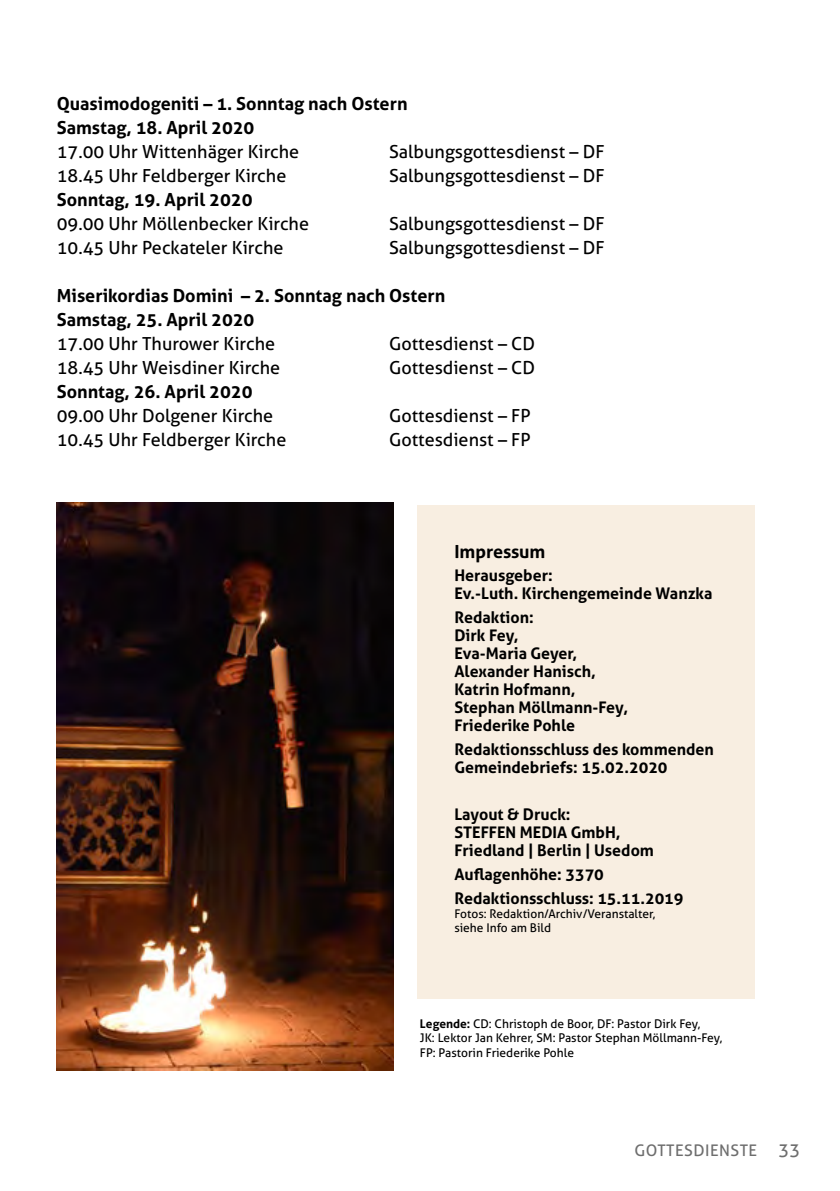
<style>
.page{position:relative;width:840px;height:1191px;background:#fff}
.page>*{position:absolute;margin:0;border:0;box-sizing:border-box;transform-origin:0 0}
.t1{font:18px "Aller";color:#000}
.t2{font:700 18px/24px "Aller";color:#000}
.t3{font:700 16px/18px "Aller";color:#000}
.t4{font:16px "Aller";letter-spacing:.03em;color:#6e6e6e}
.t5{font:12px/14.4px "Aller";color:#000}
.s1{font-weight:700}
.s2{font-size:18px}
</style>
<div class="page">
<img style="left:57px;top:503px;width:336px;height:567px">
<div style="left:417px;top:505px;width:337px;height:493px;background:#f8eee1"></div>
<p class="t2" style="left:57px;top:92px;width:352px">Quasimodogeniti – 1. Sonntag nach Ostern<br>Samstag, 18. April 2020</p>
<p class="t1" style="left:57px;top:141px;width:244px">17.00 Uhr Wittenhäger Kirche</p>
<p class="t1" style="left:389px;top:141px;width:217px">Salbungsgottesdienst – DF</p>
<p class="t1" style="left:57px;top:165px;width:231px">18.45 Uhr Feldberger Kirche</p>
<p class="t1" style="left:389px;top:165px;width:217px">Salbungsgottesdienst – DF</p>
<p class="t2" style="left:57px;top:188px;width:197px">Sonntag, 19. April 2020</p>
<p class="t1" style="left:57px;top:213px;width:254px">09.00 Uhr Möllenbecker Kirche</p>
<p class="t1" style="left:389px;top:213px;width:217px">Salbungsgottesdienst – DF</p>
<p class="t1" style="left:57px;top:237px;width:228px">10.45 Uhr Peckateler Kirche</p>
<p class="t1" style="left:389px;top:237px;width:217px">Salbungsgottesdienst – DF</p>
<p class="t2" style="left:57px;top:284px;width:390px">Miserikordias Domini – 2. Sonntag nach Ostern<br>Samstag, 25. April 2020</p>
<p class="t1" style="left:57px;top:333px;width:220px">17.00 Uhr Thurower Kirche</p>
<p class="t1" style="left:389px;top:333px;width:147px">Gottesdienst – CD</p>
<p class="t1" style="left:57px;top:357px;width:225px">18.45 Uhr Weisdiner Kirche</p>
<p class="t1" style="left:389px;top:357px;width:147px">Gottesdienst – CD</p>
<p class="t2" style="left:57px;top:380px;width:197px">Sonntag, 26. April 2020</p>
<p class="t1" style="left:57px;top:405px;width:218px">09.00 Uhr Dolgener Kirche</p>
<p class="t1" style="left:389px;top:405px;width:143px">Gottesdienst – FP</p>
<p class="t1" style="left:57px;top:429px;width:231px">10.45 Uhr Feldberger Kirche</p>
<p class="t1" style="left:389px;top:429px;width:143px">Gottesdienst – FP</p>
<p class="t2" style="left:454px;top:539px;width:92px">Impressum</p>
<p class="t3" style="left:454px;top:566px;width:259px">Herausgeber:<br>Ev.-Luth. Kirchengemeinde Wanzka</p>
<p class="t3" style="left:454px;top:608px;width:175px">Redaktion:<br>Dirk Fey,<br>Eva-Maria Geyer,<br>Alexander Hanisch,<br>Katrin Hofmann,<br>Stephan Möllmann-Fey,<br>Friederike Pohle</p>
<p class="t3" style="left:454px;top:740px;width:261px">Redaktionsschluss des kommenden<br>Gemeindebriefs: 15.02.2020</p>
<p class="t3" style="left:454px;top:805px;width:201px">Layout &amp; Druck:<br>STEFFEN MEDIA GmbH,<br>Friedland | Berlin | Usedom</p>
<p class="t3" style="left:454px;top:862px;width:230px;line-height:23.6px">Auflagenhöhe: 3370<br>Redaktionsschluss: 15.11.2019</p>
<p class="t5" style="left:454px;top:906px;width:202px">Fotos: Redaktion/Archiv/Veranstalter, siehe Info am Bild</p>
<p class="t5" style="left:420px;top:1016px;width:304px"><span class="s1">Legende:</span> CD: Christoph de Boor, DF: Pastor Dirk Fey,<br>JK: Lektor Jan Kehrer, SM: Pastor Stephan Möllmann-Fey,<br>FP: Pastorin Friederike Pohle</p>
<p class="t4" style="left:634px;top:1140px;width:167px">GOTTESDIENSTE <span class="s2">33</span></p>
</div>
